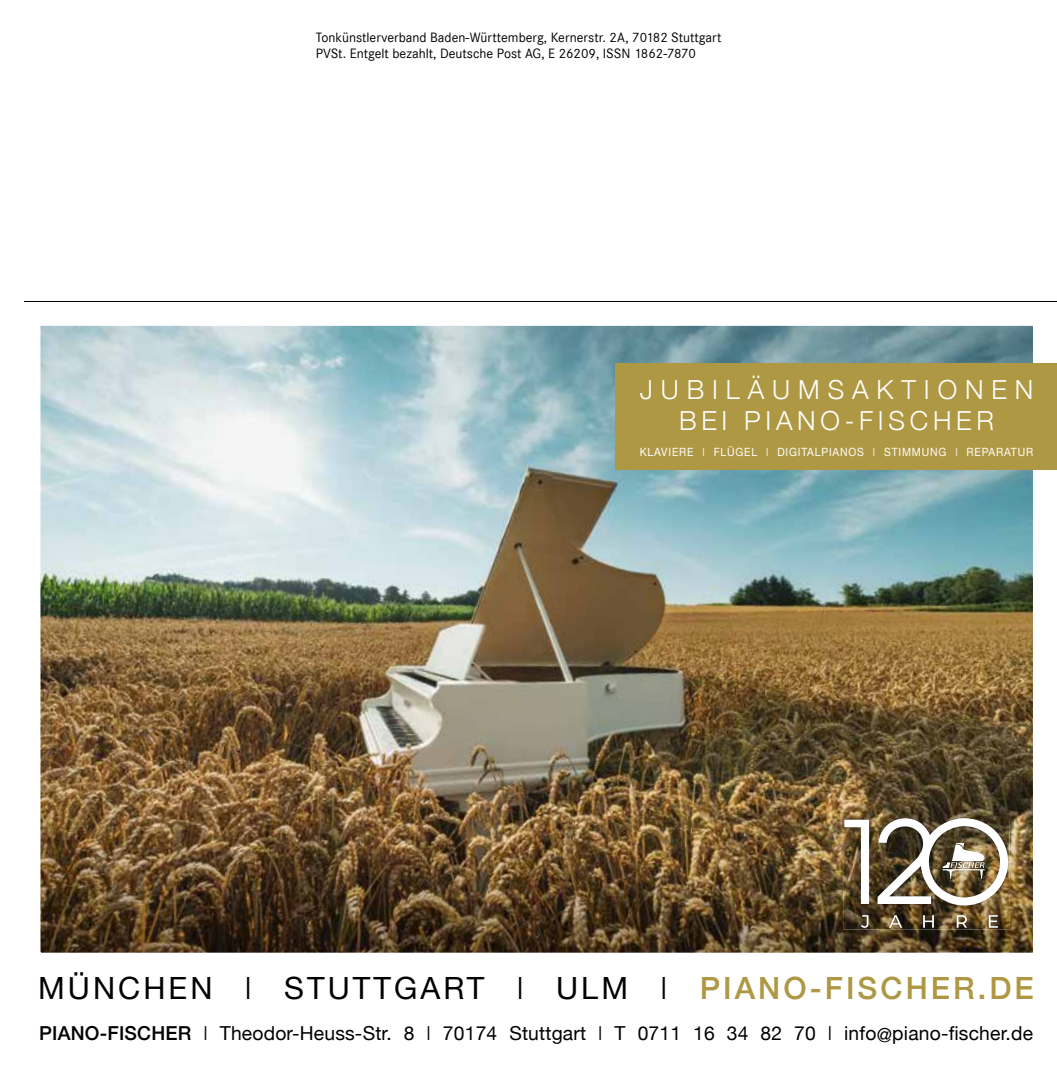
<style>
.page{position:relative;width:1057px;height:1072px;background:#fff}
.page>*{position:absolute;margin:0;border:0;box-sizing:border-box;transform-origin:0 0}
.t1{font:30.62px "Helvetica Neue";letter-spacing:.1em;color:#000}
.t2{font:300 26.25px/31.5px "Helvetica Neue";letter-spacing:.3em;color:#fff;text-align:center}
.t3{font:19.25px "Helvetica Neue";letter-spacing:.01em;color:#000}
.t4{font:14px/16.8px "Corporate S";color:#000}
.t5{font:11.38px "Helvetica Neue";letter-spacing:.08em;color:#fff;scale:.92 1}
.s1{font-weight:300}
.s2{font-weight:500;color:#af9843}
.s3{font-weight:500}
</style>
<div class="page">
<img style="left:40px;top:326px;width:993px;height:626px">
<div style="left:615px;top:364px;width:442px;height:106px;background:#af9843"></div>
<img style="left:843px;top:817px;width:108px;height:112px">
<img style="left:951px;top:817px;width:59px;height:112px">
<svg style="left:861px;top:915px;width:7px;height:12px"></svg>
<svg style="left:889px;top:915px;width:13px;height:12px"></svg>
<svg style="left:923px;top:915px;width:11px;height:12px"></svg>
<svg style="left:956px;top:915px;width:11px;height:12px"></svg>
<svg style="left:988px;top:915px;width:10px;height:12px"></svg>
<svg style="left:844px;top:819px;width:25px;height:85px"></svg>
<img style="left:877px;top:818px;width:131px;height:87px">
<hr style="left:25px;top:301px;width:1032px;height:1px;background:#000">
<p class="t4" style="left:316px;top:29px;width:407px">Tonkünstlerverband Baden-Württemberg, Kernerstr. 2A, 70182 Stuttgart<br>PVSt. Entgelt bezahlt, Deutsche Post AG, E 26209, ISSN 1862-7870</p>
<h2 class="t2" style="left:640px;top:371px;width:395px">JUBILÄUMSAKTIONEN<br>BEI PIANO-FISCHER</h2>
<p class="t5" style="left:640px;top:444px;width:429px">KLAVIERE <span class="s1">I</span> FLÜGEL <span class="s1">I</span> DIGITALPIANOS <span class="s1">I</span> STIMMUNG <span class="s1">I</span> REPARATUR</p>
<h1 class="t1" style="left:38px;top:966px;width:997px">MÜNCHEN <span class="s1">I</span> STUTTGART <span class="s1">I</span> ULM <span class="s1">I</span> <span class="s2">PIANO-FISCHER.DE</span></h1>
<h3 class="t3" style="left:39px;top:1019px;width:995px"><span class="s3">PIANO-FISCHER</span> <span class="s1">I</span> Theodor-Heuss-Str. 8 <span class="s1">I</span> 70174 Stuttgart <span class="s1">I</span> T 0711 16 34 82 70 <span class="s1">I</span> info@piano-fischer.de</h3>
</div>
